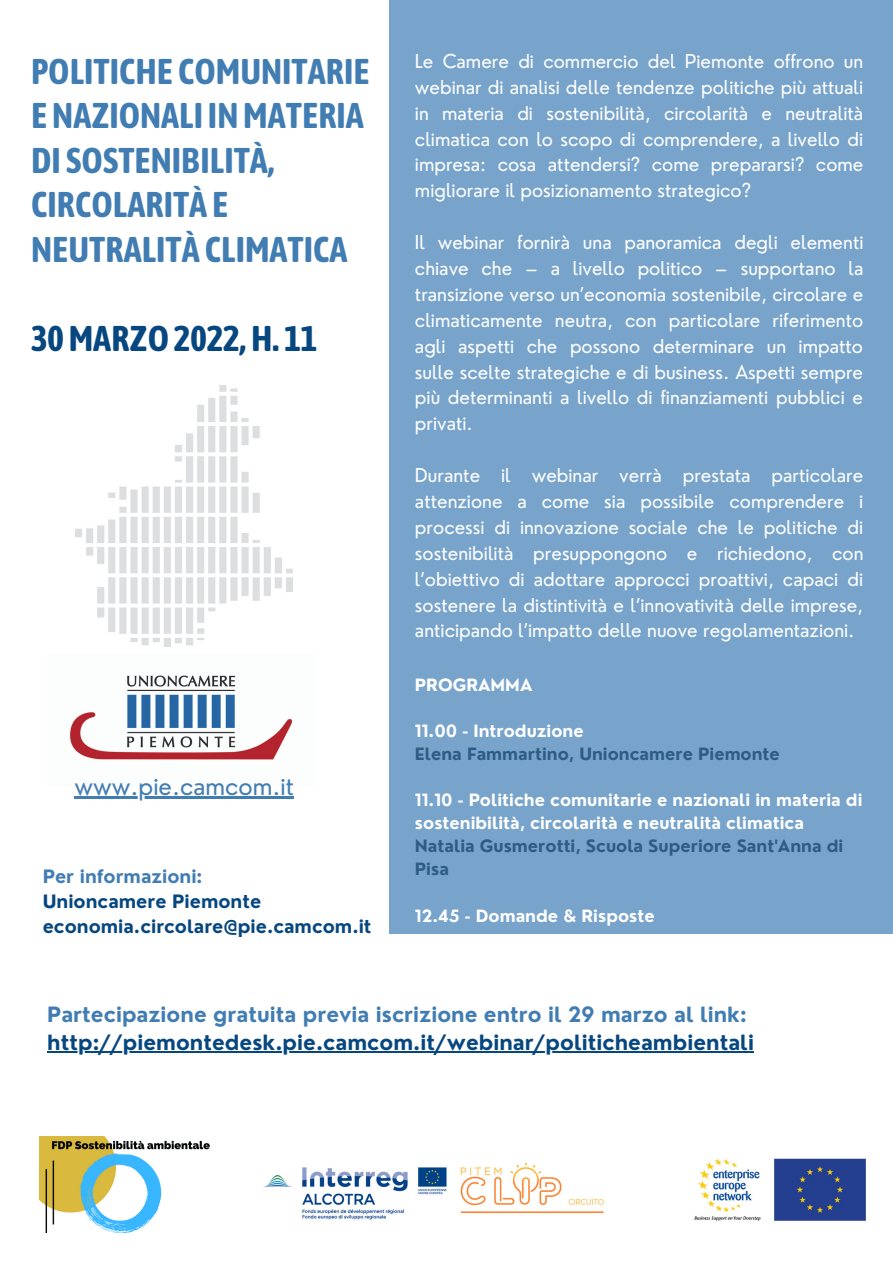
<style>
.page{position:relative;width:893px;height:1263px;background:#fff}
.page>*{position:absolute;margin:0;border:0;box-sizing:border-box;transform-origin:0 0}
.t1{font:700 35.62px/44.5px "Asap Condensed";color:#417db2}
.t2{font:700 35.62px "Asap Condensed";color:#074780}
.t3{font:23.85px "Nourd";color:#417db2}
.t4{font:700 20.48px "Nourd";color:#074780}
.t5{font:700 20.48px "Nourd";color:#417db2}
.t6{font:18.67px/25.9px "Nourd";color:#fff;text-align:justify}
.t7{font:700 18px "Nourd";color:#074780}
.t8{font:700 18px "Nourd";color:#417db2}
.t9{font:700 16.5px/23.1px "Nourd";color:#fff}
.t10{font:700 16.5px/23.1px "Nourd";color:#2f5c82}
</style>
<div class="page">
<div style="left:357px;top:0;width:536px;height:934px;background:#78a4cb"></div>
<div style="left:0;top:0;width:389px;height:1248px;background:#fff"></div>
<img style="left:70px;top:675px;width:222px;height:85px">
<img style="left:694px;top:1158px;width:171px;height:63px">
<img style="left:263px;top:1162px;width:341px;height:58px">
<img style="left:39px;top:1136px;width:171px;height:96px">
<hr style="left:47px;top:1051px;width:707px;height:2px;background:#074780">
<hr style="left:74px;top:796px;width:220px;height:2px;background:#417db2">
<img style="left:76px;top:386px;width:217px;height:261px">
<p class="t1" style="left:31px;top:49px;width:340px">POLITICHE COMUNITARIE<br>ENAZIONALI INMATERIA<br>DI SOSTENIBILITÀ,<br>CIRCOLARITÀ E<br>NEUTRALITÀ CLIMATICA</p>
<p class="t2" style="left:31px;top:317px;width:287px">30MARZO2022,H. 11</p>
<p class="t3" style="left:74px;top:771px;width:221px">www.pie.camcom.it</p>
<p class="t8" style="left:43px;top:865px;width:161px">Per informazioni:</p>
<p class="t7" style="left:43px;top:890px;width:220px">Unioncamere Piemonte</p>
<p class="t7" style="left:43px;top:914px;width:330px">economia.circolare@pie.camcom.it</p>
<p class="t6" style="left:415px;top:48px;width:450px">Le Camere di commercio del Piemonte offrono un webinar di analisi delle tendenze politiche più attuali in materia di sostenibilità, circolarità e neutralità climatica con lo scopo di comprendere, a livello di impresa: cosa attendersi? come prepararsi? come migliorare il posizionamento strategico?</p>
<p class="t6" style="left:415px;top:229px;width:450px">Il webinar fornirà una panoramica degli elementi chiave che – a livello politico – supportano la transizione verso un’economia sostenibile, circolare e climaticamente neutra, con particolare riferimento agli aspetti che possono determinare un impatto sulle scelte strategiche e di business. Aspetti sempre più determinanti a livello di finanziamenti pubblici e privati.</p>
<p class="t6" style="left:415px;top:462px;width:450px">Durante il webinar verrà prestata particolare attenzione a come sia possibile comprendere i processi di innovazione sociale che le politiche di sostenibilità presuppongono e richiedono, con l’obiettivo di adottare approcci proattivi, capaci di sostenere la distintività e l’innovatività delle imprese, anticipando l’impatto delle nuove regolamentazioni.</p>
<p class="t9" style="left:415px;top:673px;width:119px">PROGRAMMA</p>
<p class="t9" style="left:415px;top:719px;width:170px">11.00 - Introduzione</p>
<p class="t10" style="left:415px;top:742px;width:366px">Elena Fammartino, Unioncamere Piemonte</p>
<p class="t9" style="left:415px;top:788px;width:449px">11.10 - Politiche comunitarie e nazionali in materia di sostenibilità, circolarità e neutralità climatica</p>
<p class="t10" style="left:415px;top:834px;width:430px">Natalia Gusmerotti, Scuola Superiore Sant'Anna di<br>Pisa</p>
<p class="t9" style="left:415px;top:904px;width:241px">12.45 - Domande &amp; Risposte</p>
<p class="t5" style="left:47px;top:1001px;width:701px">Partecipazione gratuita previa iscrizione entro il 29 marzo al link:</p>
<p class="t4" style="left:47px;top:1030px;width:708px">http://piemontedesk.pie.camcom.it/webinar/politicheambientali</p>
</div>
